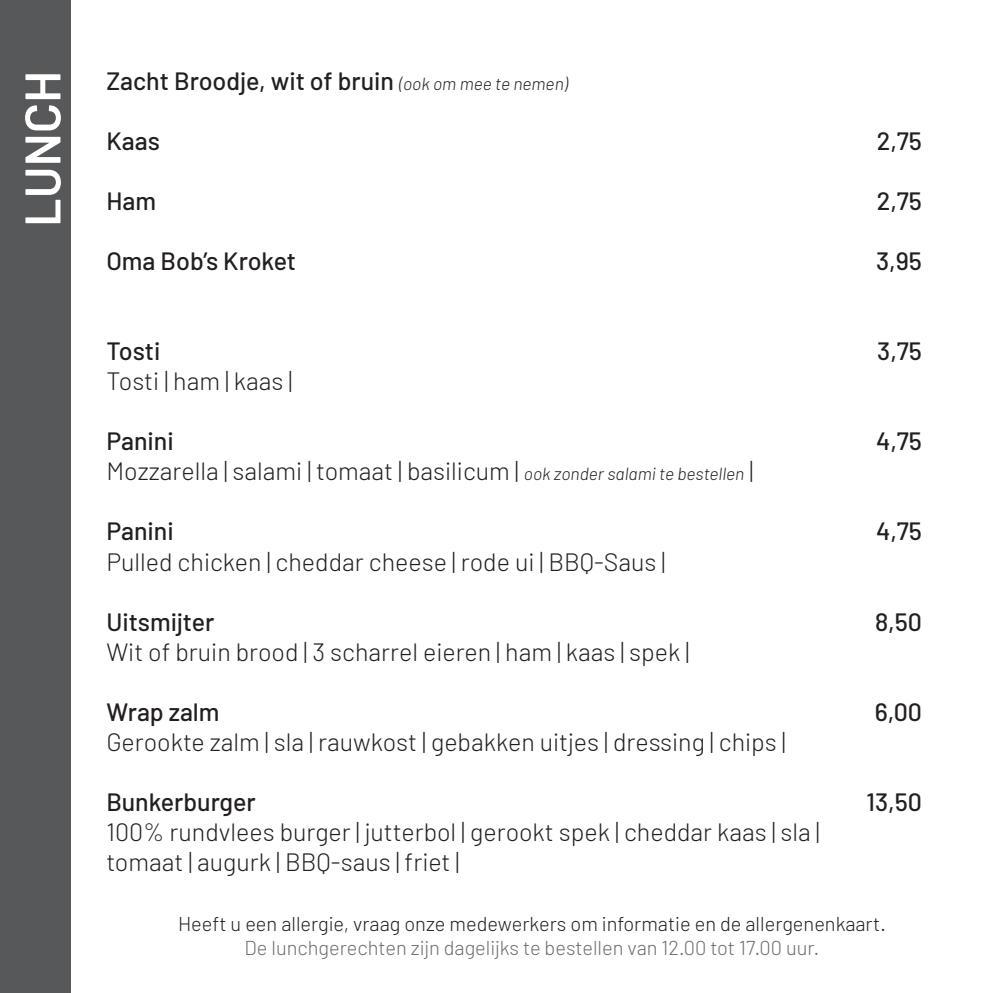
<style>
.page{position:relative;width:993px;height:993px;background:#fff}
.page>*{position:absolute;margin:0;border:0;box-sizing:border-box;transform-origin:0 0}
.t1{font:600 50px "Barlow";color:#fff}
.Uitleg_gerecht{font:300 25px "Barlow";color:#231f20}
.Gerecht{font:500 25px "Barlow";color:#231f20}
.Kop_klein{font:300 20px "Barlow";color:#231f20}
.Kop_klein-2{font:300 20px "Barlow";color:#6c6d70}
.s1{font-weight:300;font-style:italic;font-size:17.5px}
.s2{font-style:italic;font-size:17.5px}
</style>
<div class="page">
<div style="left:0;top:0;width:71px;height:992px;background:#57585a"></div>
<p class="t1" style="left:11px;top:227px;width:157px;rotate:-90deg">LUNCH</p>
<p class="Gerecht" style="left:106px;top:65px;width:463px">Zacht Broodje, wit of bruin <span class="s1">(ook om mee te nemen)</span></p>
<p class="Gerecht" style="left:106px;top:125px;width:55px">Kaas</p>
<p class="Gerecht" style="left:876px;top:125px;width:47px">2,75</p>
<p class="Gerecht" style="left:106px;top:185px;width:51px">Ham</p>
<p class="Gerecht" style="left:876px;top:185px;width:47px">2,75</p>
<p class="Gerecht" style="left:106px;top:245px;width:191px">Oma Bob’s Kroket</p>
<p class="Gerecht" style="left:875px;top:245px;width:47px">3,95</p>
<p class="Gerecht" style="left:106px;top:335px;width:56px">Tosti</p>
<p class="Gerecht" style="left:876px;top:335px;width:46px">3,75</p>
<p class="Uitleg_gerecht" style="left:106px;top:365px;width:187px">Tosti | ham | kaas |</p>
<p class="Gerecht" style="left:106px;top:425px;width:69px">Panini</p>
<p class="Gerecht" style="left:875px;top:425px;width:47px">4,75</p>
<p class="Uitleg_gerecht" style="left:106px;top:455px;width:648px">Mozzarella | salami | tomaat | basilicum | <span class="s2">ook zonder salami te bestellen</span> |</p>
<p class="Gerecht" style="left:106px;top:515px;width:69px">Panini</p>
<p class="Gerecht" style="left:875px;top:515px;width:47px">4,75</p>
<p class="Uitleg_gerecht" style="left:106px;top:545px;width:560px">Pulled chicken | cheddar cheese | rode ui | BBQ-Saus |</p>
<p class="Gerecht" style="left:106px;top:605px;width:110px">Uitsmijter</p>
<p class="Gerecht" style="left:874px;top:605px;width:49px">8,50</p>
<p class="Uitleg_gerecht" style="left:106px;top:635px;width:584px">Wit of bruin brood | 3 scharrel eieren | ham | kaas | spek |</p>
<p class="Gerecht" style="left:106px;top:695px;width:115px">Wrap zalm</p>
<p class="Gerecht" style="left:874px;top:695px;width:49px">6,00</p>
<p class="Uitleg_gerecht" style="left:106px;top:725px;width:680px">Gerookte zalm | sla | rauwkost | gebakken uitjes | dressing | chips |</p>
<p class="Gerecht" style="left:106px;top:785px;width:151px">Bunkerburger</p>
<p class="Gerecht" style="left:866px;top:785px;width:57px">13,50</p>
<p class="Uitleg_gerecht" style="left:106px;top:815px;width:714px">100% rundvlees burger | jutterbol | gerookt spek | cheddar kaas | sla |</p>
<p class="Uitleg_gerecht" style="left:106px;top:845px;width:354px">tomaat | augurk | BBQ-saus | friet |</p>
<p class="Kop_klein" style="left:178px;top:911px;width:709px">Heeft u een allergie, vraag onze medewerkers om informatie en de allergenenkaart.</p>
<p class="Kop_klein-2" style="left:244px;top:935px;width:576px">De lunchgerechten zijn dagelijks te bestellen van 12.00 tot 17.00 uur.</p>
</div>
